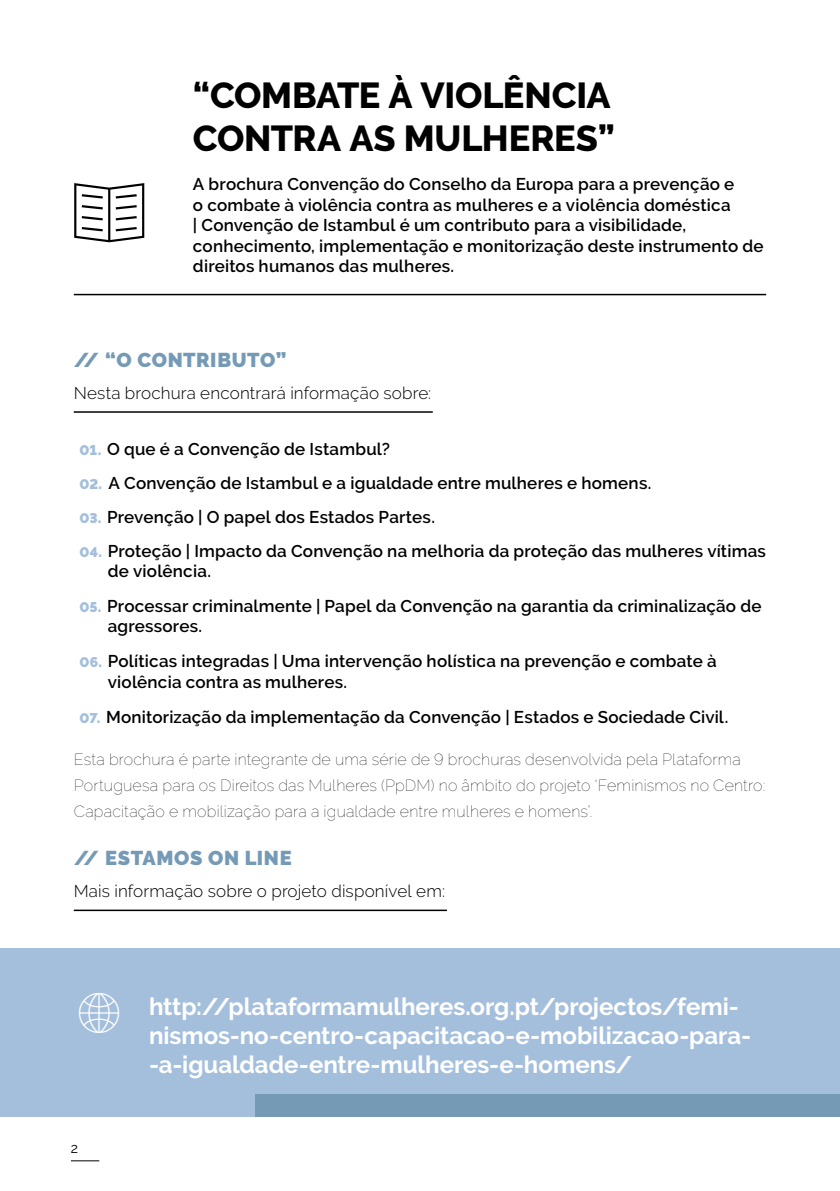
<style>
.page{position:relative;width:840px;height:1191px;background:#fff}
.page>*{position:absolute;margin:0;border:0;box-sizing:border-box;transform-origin:0 0}
.t1{font:800 36px/43.2px "Raleway";letter-spacing:-.005em;color:#000}
.t2{font:700 24px/28.8px "Raleway";color:#fff}
.t3{font:900 20px "Raleway";letter-spacing:.03em;color:#759ab6}
.t4{font:600 17px/20.4px "Raleway";letter-spacing:.01em;color:#000}
.t5{font:300 17px "Raleway";letter-spacing:.01em;color:#000}
.t6{font:100 16px/26px "Raleway";letter-spacing:.01em;color:#000}
.t7{font:14px "Raleway";color:#000}
.s1{font-weight:900;font-size:14px;color:#a4bfdc}
</style>
<div class="page">
<svg style="left:71px;top:1160px;width:28px;height:1px"></svg>
<div style="left:0;top:948px;width:839px;height:169px;background:#a4bfdc"></div>
<div style="left:255px;top:1094px;width:584px;height:23px;background:#759ab6"></div>
<hr style="left:74px;top:411px;width:358px;height:2px;background:#000">
<hr style="left:74px;top:294px;width:691px;height:1px;background:#000">
<hr style="left:74px;top:909px;width:372px;height:2px;background:#000">
<h1 class="t1" style="left:193px;top:74px;width:423px">“COMBATE À VIOLÊNCIA<br>CONTRA AS MULHERES”</h1>
<p class="t4" style="left:193px;top:174px;width:572px">A brochura Convenção do Conselho da Europa para a prevenção e<br>o combate à violência contra as mulheres e a violência doméstica<br>| Convenção de Istambul é um contributo para a visibilidade, conhecimento, implementação e monitorização deste instrumento de direitos humanos das mulheres.</p>
<p class="t3" style="left:74px;top:348px;width:214px">// “O CONTRIBUTO”</p>
<p class="t5" style="left:74px;top:383px;width:359px">Nesta brochura encontrará informação sobre:</p>
<p class="t4" style="left:80px;top:438px;width:312px"><span class="s1">01.</span> O que é a Convenção de Istambul?</p>
<p class="t4" style="left:80px;top:472px;width:573px"><span class="s1">02.</span> A Convenção de Istambul e a igualdade entre mulheres e homens.</p>
<p class="t4" style="left:80px;top:506px;width:356px"><span class="s1">03.</span> Prevenção | O papel dos Estados Partes.</p>
<p class="t4" style="left:108px;top:540px;width:659px;text-indent:-28px"><span class="s1">04.</span> Proteção | Impacto da Convenção na melhoria da proteção das mulheres vítimas de violência.</p>
<p class="t4" style="left:108px;top:596px;width:654px;text-indent:-28px"><span class="s1">05.</span> Processar criminalmente | Papel da Convenção na garantia da criminalização de agressores.</p>
<p class="t4" style="left:108px;top:651px;width:610px;text-indent:-28px"><span class="s1">06.</span> Políticas integradas | Uma intervenção holística na prevenção e combate à violência contra as mulheres.</p>
<p class="t4" style="left:80px;top:706px;width:649px"><span class="s1">07.</span> Monitorização da implementação da Convenção | Estados e Sociedade Civil.</p>
<p class="t6" style="left:74px;top:746px;width:692px">Esta brochura é parte integrante de uma série de 9 brochuras desenvolvida pela Plataforma<br>Portuguesa para os Direitos das Mulheres (PpDM) no âmbito do projeto ‘Feminismos no Centro:<br>Capacitação e mobilização para a igualdade entre mulheres e homens’.</p>
<p class="t3" style="left:74px;top:846px;width:219px">// ESTAMOS ON LINE</p>
<p class="t5" style="left:74px;top:881px;width:372px">Mais informação sobre o projeto disponível em:</p>
<p class="t7" style="left:71px;top:1140px;width:9px">2</p>
<h2 class="t2" style="left:149px;top:992px;width:603px">http://plataformamulheres.org.pt/projectos/femi&shy;nismos-no-centro-capacitacao-e-mobilizacao-para--a-igualdade-entre-mulheres-e-homens/</h2>
</div>
